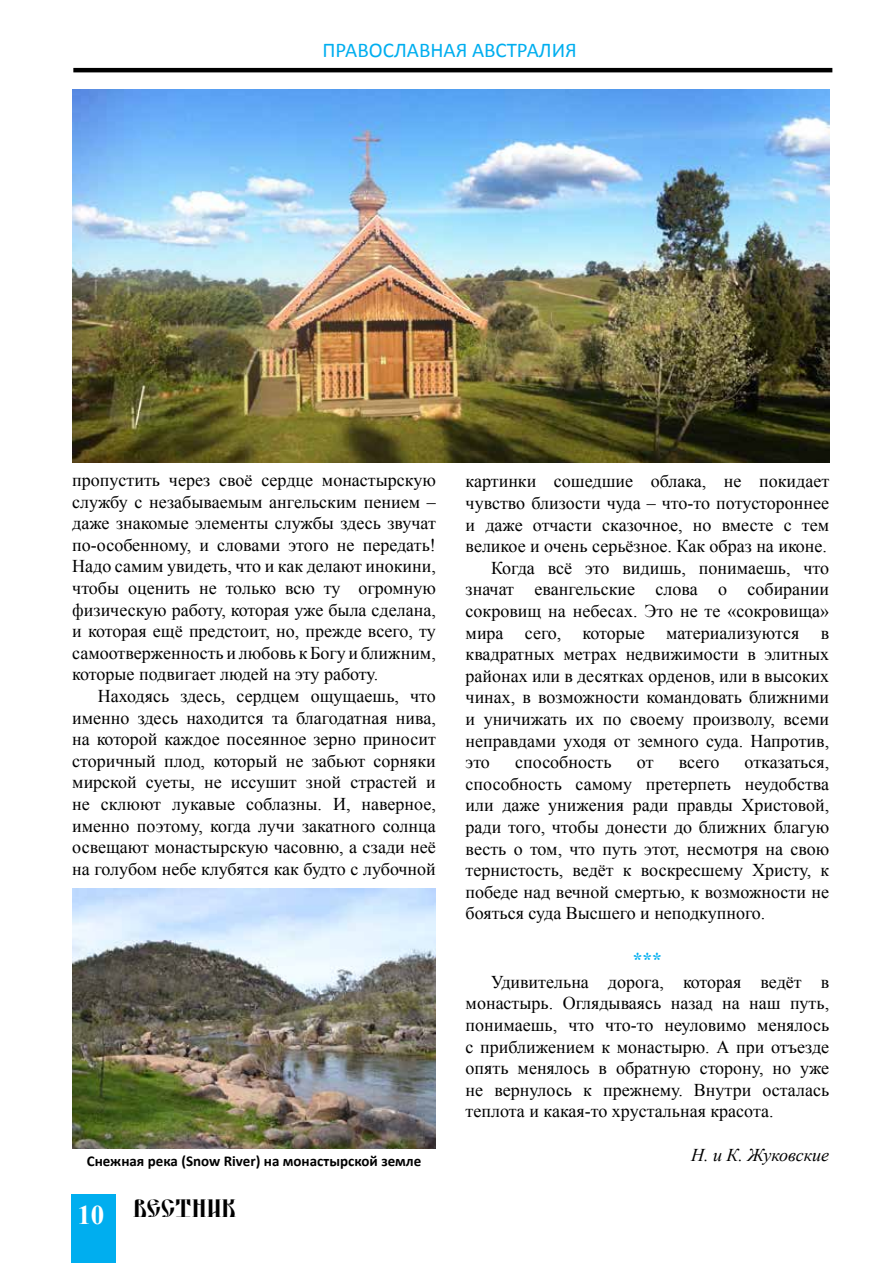
<style>
.page{position:relative;width:893px;height:1263px;background:#fff}
.page>*{position:absolute;margin:0;border:0;box-sizing:border-box;transform-origin:0 0}
.t1{font:24px "DS Yermak D";color:#000}
.t2{font:21px "Calibri";color:#00aeef}
.t3{font:700 19.5px "Times New Roman";color:#00aeef}
.t4{font:18px/21.6px "Times New Roman";color:#000;text-align:justify}
.t5{font:italic 18px "Times New Roman";color:#000}
.t6{font:700 15px "Calibri";color:#000}
.s1{font-family:"Times New Roman";font-weight:700;font-size:27px;color:#fff}
</style>
<div class="page">
<hr style="left:73px;top:68px;width:759px;height:4px;background:#000">
<div style="left:71px;top:1195px;width:45px;height:68px;background:#00aeef"></div>
<img style="left:72px;top:889px;width:364px;height:259px">
<img style="left:72px;top:89px;width:757px;height:374px">
<p class="t2" style="left:323px;top:37px;width:256px">ПРАВОСЛАВНАЯ АВСТРАЛИЯ</p>
<p class="t4" style="left:72px;top:469px;width:365px">пропустить через своё сердце монастырскую службу с незабываемым ангельским пением – даже знакомые элементы службы здесь звучат по-особенному, и словами этого не передать!<br>Надо самим увидеть, что и как делают инокини, чтобы оценить не только всю ту огромную физическую работу, которая уже была сделана, и которая ещё предстоит, но, прежде всего, ту самоотверженность и любовь к Богу и ближним, которые подвигает людей на эту работу.</p>
<p class="t4" style="left:72px;top:685px;width:365px;text-indent:26px">Находясь здесь, сердцем ощущаешь, что именно здесь находится та благодатная нива, на которой каждое посеянное зерно приносит сторичный плод, который не забьют сорняки мирской суеты, не иссушит зной страстей и не склюют лукавые соблазны. И, наверное, именно поэтому, когда лучи закатного солнца освещают монастырскую часовню, а сзади неё на голубом небе клубятся как будто с лубочной</p>
<p class="t6" style="left:87px;top:1151px;width:336px">Снежная река (Snow River) на монастырской земле</p>
<h1 class="t1" style="left:77px;top:1195px;width:161px"><span class="s1">10</span> ВЕСТНИК</h1>
<p class="t4" style="left:466px;top:470px;width:365px">картинки сошедшие облака, не покидает</p>
<p class="t4" style="left:466px;top:492px;width:365px">чувство близости чуда – что-то потустороннее</p>
<p class="t4" style="left:466px;top:513px;width:365px">и даже отчасти сказочное, но вместе с тем</p>
<p class="t4" style="left:466px;top:535px;width:363px">великое и очень серьёзное. Как образ на иконе.</p>
<p class="t4" style="left:491px;top:557px;width:340px">Когда всё это видишь, понимаешь, что</p>
<p class="t4" style="left:466px;top:578px;width:365px">значат евангельские слова о собирании</p>
<p class="t4" style="left:466px;top:600px;width:365px">сокровищ на небесах. Это не те «сокровища»</p>
<p class="t4" style="left:466px;top:621px;width:365px">мира сего, которые материализуются в</p>
<p class="t4" style="left:466px;top:643px;width:365px">квадратных метрах недвижимости в элитных</p>
<p class="t4" style="left:466px;top:665px;width:365px">районах или в десятках орденов, или в высоких</p>
<p class="t4" style="left:466px;top:686px;width:365px">чинах, в возможности командовать ближними</p>
<p class="t4" style="left:466px;top:708px;width:365px">и уничижать их по своему произволу, всеми</p>
<p class="t4" style="left:466px;top:729px;width:365px">неправдами уходя от земного суда. Напротив,</p>
<p class="t4" style="left:466px;top:751px;width:26px">это</p>
<p class="t4" style="left:515px;top:751px;width:98px">способность</p>
<p class="t4" style="left:637px;top:751px;width:18px">от</p>
<p class="t4" style="left:679px;top:751px;width:42px">всего</p>
<p class="t4" style="left:466px;top:751px;width:365px;text-indent:279px">отказаться, способность самому претерпеть неудобства или даже унижения ради правды Христовой, ради того, чтобы донести до ближних благую весть о том, что путь этот, несмотря на свою тернистость, ведёт к воскресшему Христу, к победе над вечной смертью, к возможности не бояться суда Высшего и неподкупного.</p>
<p class="t3" style="left:633px;top:946px;width:31px">***</p>
<p class="t4" style="left:466px;top:971px;width:365px;text-indent:26px">Удивительна дорога, которая ведёт в монастырь. Оглядываясь назад на наш путь, понимаешь, что что-то неуловимо менялось с приближением к монастырю. А при отъезде опять менялось в обратную сторону, но уже не вернулось к прежнему. Внутри осталась теплота и какая-то хрустальная красота.</p>
<p class="t5" style="left:691px;top:1142px;width:140px">Н. и К. Жуковские</p>
</div>
